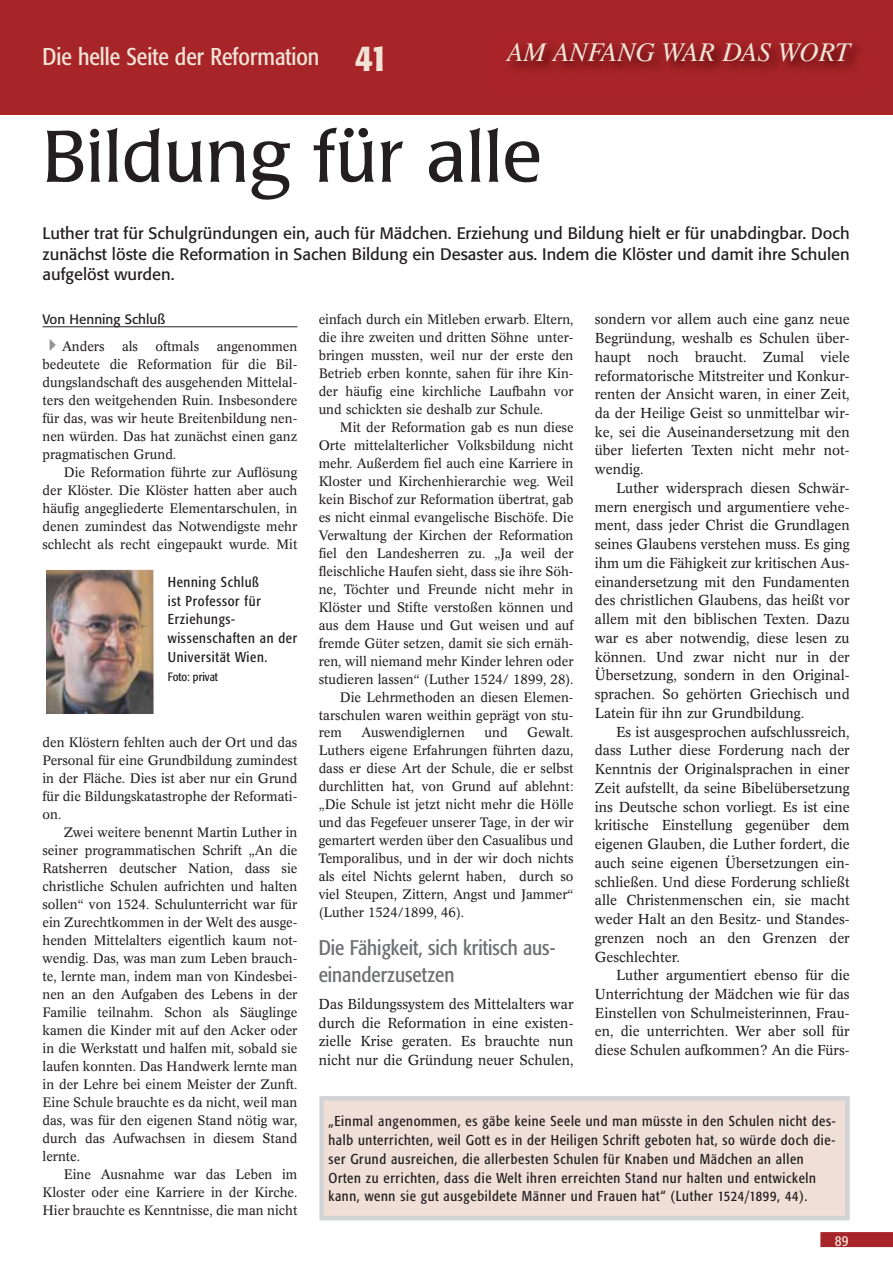
<style>
.page{position:relative;width:893px;height:1263px;background:#fff}
.page>*{position:absolute;margin:0;border:0;box-sizing:border-box;transform-origin:0 0}
.t1{font:72px "Poppl Laudatio";color:#231f20}
.t2{font:italic 27px "Times";color:#f1e4d7}
.t3{font:condensed 24px "Formata";color:#f1e4d7}
.t4{font:condensed 21px/27px "Formata";color:#6d6e70}
.t5{font:16.5px/20.2px "Formata";color:#231f20;text-align:justify}
.t6{font:condensed 15px "Formata";color:#f1e4d7}
.t7{font:14.25px/18.8px "Concorde BE";color:#231f20;text-align:justify}
.t8{font:condensed 14.25px/18.8px "Formata";letter-spacing:.045em;color:#231f20}
.t9{font:13.5px/18px "Concorde BE";color:#231f20;text-align:justify}
.t10{font:13.5px "Formata";color:#231f20}
.t11{font:condensed 12px "Formata";color:#231f20}
.s1{font-weight:500;font-size:37.5px}
</style>
<div class="page">
<div style="left:0;top:0;width:893px;height:115px;background:#a72428"></div>
<div style="left:820px;top:1232px;width:73px;height:15px;background:#a72428"></div>
<hr style="left:43px;top:326px;width:254px;height:1px;background:#231f20">
<div style="left:324px;top:1101px;width:521px;height:115px;background:#efdfd7"></div>
<div style="left:319px;top:1096px;width:531px;height:124px;border:4px solid #d1d3d4"></div>
<img style="left:47px;top:570px;width:106px;height:144px">
<h3 class="t3" style="left:43px;top:47px;width:347px">Die helle Seite der Reformation <span class="s1">41</span></h3>
<h2 class="t2" style="left:507px;top:42px;width:345px">AM ANFANG WAR DAS WORT</h2>
<h1 class="t1" style="left:43px;top:127px;width:500px">Bildung für alle</h1>
<p class="t5" style="left:42px;top:225px;width:809px">Luther trat für Schulgründungen ein, auch für Mädchen. Erziehung und Bildung hielt er für unabdingbar. Doch zunächst löste die Reformation in Sachen Bildung ein Desaster aus. Indem die Klöster und damit ihre Schulen aufgelöst wurden.</p>
<p class="t10" style="left:43px;top:314px;width:124px">Von Henning Schluß</p>
<p class="t9" style="left:62px;top:339px;width:44px">Anders</p>
<p class="t9" style="left:122px;top:339px;width:18px">als</p>
<p class="t9" style="left:156px;top:339px;width:45px">oftmals</p>
<p class="t9" style="left:43px;top:339px;width:256px;text-indent:174px">angenommen bedeutete die Reformation für die Bil&shy;dungslandschaft des ausgehenden Mittelal&shy;ters den weitgehenden Ruin. Insbesondere für das, was wir heute Breitenbildung nen&shy;nen würden. Das hat zunächst einen ganz pragmatischen Grund.</p>
<p class="t9" style="left:43px;top:465px;width:256px;text-indent:21px">Die Reformation führte zur Auflösung der Klöster. Die Klöster hatten aber auch häufig angegliederte Elementarschulen, in denen zumindest das Notwendigste mehr schlecht als recht eingepaukt wurde. Mit</p>
<p class="t8" style="left:168px;top:574px;width:131px">Henning Schluß<br>ist Professor für<br>Erziehungs - wissenschaften an der<br>Universität Wien.</p>
<p class="t11" style="left:168px;top:671px;width:52px">Foto: privat</p>
<p class="t9" style="left:43px;top:735px;width:256px">den Klöstern fehlten auch der Ort und das Personal für eine Grundbildung zumindest in der Fläche. Dies ist aber nur ein Grund für die Bildungskatastrophe der Reformati&shy;on.</p>
<p class="t9" style="left:43px;top:824px;width:256px;text-indent:21px">Zwei weitere benennt Martin Luther in seiner programmatischen Schrift „An die Ratsherren deutscher Nation, dass sie christliche Schulen aufrichten und halten sollen“ von 1524. Schulunterricht war für ein Zurechtkommen in der Welt des ausge&shy;henden Mittelalters eigentlich kaum not&shy;wendig. Das, was man zum Leben brauch&shy;te, lernte man, indem man von Kindesbei&shy;nen an den Aufgaben des Lebens in der Familie teilnahm. Schon als Säuglinge kamen die Kinder mit auf den Acker oder in die Werkstatt und halfen mit, sobald sie laufen konnten. Das Handwerk lernte man in der Lehre bei einem Meister der Zunft.<br>Eine Schule brauchte es da nicht, weil man das, was für den eigenen Stand nötig war, durch das Aufwachsen in diesem Stand lernte.</p>
<p class="t9" style="left:43px;top:1166px;width:256px;text-indent:21px">Eine Ausnahme war das Leben im Kloster oder eine Karriere in der Kirche.<br>Hier brauchte es Kenntnisse, die man nicht</p>
<p class="t9" style="left:319px;top:311px;width:256px">einfach durch ein Mitleben erwarb. Eltern, die ihre zweiten und dritten Söhne unter&shy;bringen mussten, weil nur der erste den Betrieb erben konnte, sahen für ihre Kin&shy;der häufig eine kirchliche Laufbahn vor und schickten sie deshalb zur Schule.</p>
<p class="t9" style="left:340px;top:419px;width:235px">Mit der Reformation gab es nun diese</p>
<p class="t9" style="left:319px;top:437px;width:256px">Orte mittelalterlicher Volksbildung nicht</p>
<p class="t9" style="left:319px;top:455px;width:256px">mehr. Außerdem fiel auch eine Karriere in</p>
<p class="t9" style="left:319px;top:473px;width:256px">Kloster und Kirchenhierarchie weg. Weil</p>
<p class="t9" style="left:319px;top:491px;width:256px">kein Bischof zur Reformation übertrat, gab</p>
<p class="t9" style="left:319px;top:509px;width:256px">es nicht einmal evangelische Bischöfe. Die</p>
<p class="t9" style="left:319px;top:527px;width:256px">Verwaltung der Kirchen der Reformation</p>
<p class="t9" style="left:319px;top:545px;width:256px">fiel den Landesherren zu. „Ja weil der</p>
<p class="t9" style="left:319px;top:563px;width:256px">fleischliche Haufen sieht, dass sie ihre Söh-</p>
<p class="t9" style="left:319px;top:581px;width:256px">ne, Töchter und Freunde nicht mehr in</p>
<p class="t9" style="left:319px;top:599px;width:256px">Klöster und Stifte verstoßen können und</p>
<p class="t9" style="left:319px;top:617px;width:256px">aus dem Hause und Gut weisen und auf</p>
<p class="t9" style="left:319px;top:635px;width:256px">fremde Güter setzen, damit sie sich ernäh-</p>
<p class="t9" style="left:319px;top:653px;width:256px">ren, will niemand mehr Kinder lehren oder</p>
<p class="t9" style="left:319px;top:671px;width:256px">studieren lassen“ (Luther 1524/ 1899, 28).</p>
<p class="t9" style="left:340px;top:689px;width:235px">Die Lehrmethoden an diesen Elemen-</p>
<p class="t9" style="left:319px;top:707px;width:256px">tarschulen waren weithin geprägt von stu-</p>
<p class="t9" style="left:319px;top:725px;width:25px">rem</p>
<p class="t9" style="left:361px;top:725px;width:105px">Auswendig lernen</p>
<p class="t9" style="left:484px;top:725px;width:25px">und</p>
<p class="t9" style="left:319px;top:725px;width:256px;text-indent:208px">Gewalt.<br>Luthers eigene Erfahrungen führten dazu, dass er diese Art der Schule, die er selbst durchlitten hat, von Grund auf ablehnt: „Die Schule ist jetzt nicht mehr die Hölle und das Fegefeuer unserer Tage, in der wir gemartert werden über den Casualibus und Temporalibus, und in der wir doch nichts als eitel Nichts gelernt haben, durch so viel Steupen, Zittern, Angst und Jammer“ (Luther 1524/1899, 46).</p>
<h3 class="t4" style="left:319px;top:936px;width:238px">Die Fähigkeit, sich kritisch aus&shy;einanderzusetzen</h3>
<p class="t7" style="left:319px;top:996px;width:256px">Das Bildungssystem des Mittelalters war durch die Reformation in eine existen&shy;zielle Krise geraten. Es brauchte nun nicht nur die Gründung neuer Schulen,</p>
<p class="t7" style="left:595px;top:311px;width:256px">sondern vor allem auch eine ganz neue Begründung, weshalb es Schulen über&shy;haupt noch braucht. Zumal viele reformatorische Mitstreiter und Konkur&shy;renten der Ansicht waren, in einer Zeit, da der Heilige Geist so unmittelbar wir&shy;ke, sei die Auseinandersetzung mit den über lieferten Texten nicht mehr not&shy;wendig.</p>
<p class="t7" style="left:595px;top:480px;width:256px;text-indent:21px">Luther widersprach diesen Schwär&shy;mern energisch und argumentiere vehe&shy;ment, dass jeder Christ die Grundlagen seines Glaubens verstehen muss. Es ging ihm um die Fähigkeit zur kritischen Aus&shy;einandersetzung mit den Fundamenten des christlichen Glaubens, das heißt vor allem mit den biblischen Texten. Dazu war es aber notwendig, diese lesen zu können. Und zwar nicht nur in der Übersetzung, sondern in den Original&shy;sprachen. So gehörten Griechisch und Latein für ihn zur Grundbildung.</p>
<p class="t7" style="left:595px;top:723px;width:256px;text-indent:21px">Es ist ausgesprochen aufschlussreich, dass Luther diese Forderung nach der Kenntnis der Originalsprachen in einer Zeit aufstellt, da seine Bibelübersetzung ins Deutsche schon vorliegt. Es ist eine kritische Einstellung gegenüber dem eigenen Glauben, die Luther fordert, die auch seine eigenen Übersetzungen ein&shy;schließen. Und diese Forderung schließt alle Christenmenschen ein, sie macht weder Halt an den Besitz- und Standes&shy;grenzen noch an den Grenzen der Geschlechter.</p>
<p class="t7" style="left:595px;top:967px;width:256px;text-indent:21px">Luther argumentiert ebenso für die Unterrichtung der Mädchen wie für das Einstellen von Schulmeisterinnen, Frau&shy;en, die unterrichten. Wer aber soll für diese Schulen aufkommen? An die Fürs-</p>
<p class="t8" style="left:328px;top:1113px;width:509px">„Einmal angenommen, es gäbe keine Seele und man müsste in den Schulen nicht des&shy;halb unterrichten, weil Gott es in der Heiligen Schrift geboten hat, so würde doch die&shy;ser Grund ausreichen, die allerbesten Schulen für Knaben und Mädchen an allen Orten zu errichten, dass die Welt ihren erreichten Stand nur halten und entwickeln kann, wenn sie gut ausgebildete Männer und Frauen hat“ (Luther 1524/1899, 44).</p>
<p class="t6" style="left:835px;top:1234px;width:15px">89</p>
</div>
